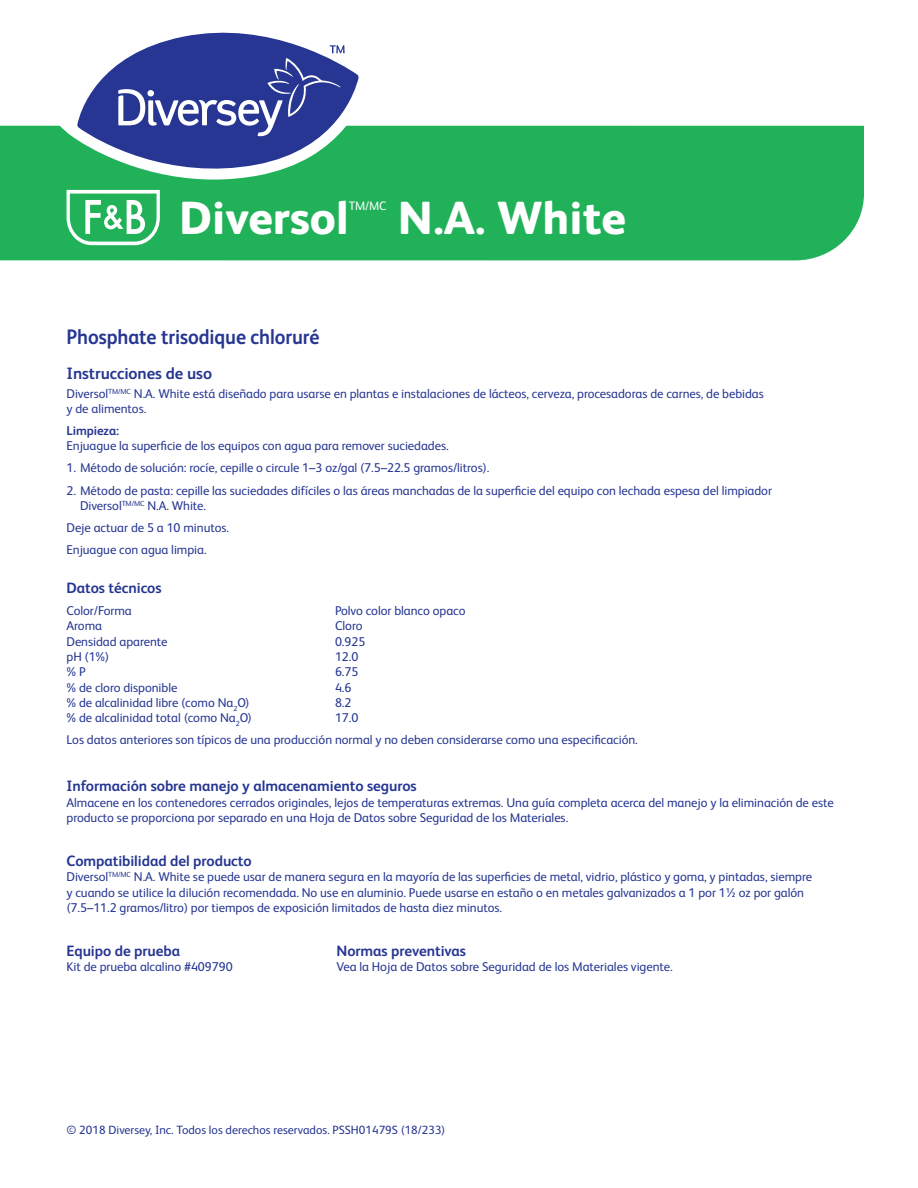
<style>
.page{position:relative;width:918px;height:1188px;background:#fff}
.page>*{position:absolute;margin:0;border:0;box-sizing:border-box;transform-origin:0 0}
.Fancy_Name_page_1{font:800 46.5px "FS Albert Pro";color:#fff}
.t1{font:700 21px "FS Albert Pro";letter-spacing:-.005em;color:#263692;scale:.93 1}
.t2{font:700 16.5px "FS Albert Pro";letter-spacing:-.005em;color:#263692}
.t3{font:700 15px "FS Albert Pro";letter-spacing:-.005em;color:#263692}
.t4{font:12.75px/15.3px "FS Albert Pro";letter-spacing:-.005em;color:#263692}
.Fancy_Name_page_1-2{font:12.3px "FS Albert Pro";color:#fff}
.t5{font:12px "FS Albert Pro";color:#263692}
.s1{font-weight:700}
</style>
<div class="page">
<div style="left:0;top:126px;width:864px;height:134px;background:#21b259"></div>
<svg style="left:57px;top:125px;width:317px;height:55px;background:#32b866"></svg>
<svg style="left:77px;top:32px;width:282px;height:149px"></svg>
<svg style="left:118px;top:45px;width:227px;height:91px;background:#4b59a4"></svg>
<svg style="left:67px;top:190px;width:93px;height:55px"></svg>
<p class="Fancy_Name_page_1" style="left:179px;top:181px;width:171px">Diversol</p>
<p class="Fancy_Name_page_1-2" style="left:349px;top:197px;width:39px">TM/MC</p>
<p class="Fancy_Name_page_1" style="left:398px;top:181px;width:230px">N.A. White</p>
<p class="t1" style="left:67px;top:322px;width:273px">Phosphate trisodique chloruré</p>
<p class="t2" style="left:67px;top:362px;width:147px">Instrucciones de uso</p>
<p class="t4" style="left:67px;top:385px;width:699px">Diversol<sup>TM/MC</sup> N.A. White está diseñado para usarse en plantas e instalaciones de lácteos, cerveza, procesadoras de carnes, de bebidas y de alimentos.</p>
<p class="t4" style="left:67px;top:422px;width:384px"><span class="s1">Limpieza:<br></span>Enjuague la superficie de los equipos con agua para remover suciedades.</p>
<p class="t4" style="left:67px;top:459px;width:424px">1. Método de solución: rocíe, cepille o circule 1–3 oz/gal (7.5–22.5 gramos/litros).</p>
<p class="t4" style="left:80px;top:482px;width:694px;text-indent:-14px">2. Método de pasta: cepille las suciedades difíciles o las áreas manchadas de la superficie del equipo con lechada espesa del limpiador<br>Diversol<sup>TM/MC</sup> N.A. White.</p>
<p class="t4" style="left:67px;top:519px;width:164px">Deje actuar de 5 a 10 minutos.</p>
<p class="t4" style="left:67px;top:541px;width:142px">Enjuague con agua limpia.</p>
<p class="t3" style="left:67px;top:577px;width:97px">Datos técnicos</p>
<p class="t4" style="left:67px;top:602px;width:67px">Color/Forma</p>
<p class="t4" style="left:335px;top:602px;width:132px">Polvo color blanco opaco</p>
<p class="t4" style="left:67px;top:617px;width:37px">Aroma</p>
<p class="t4" style="left:335px;top:617px;width:29px">Cloro</p>
<p class="t4" style="left:67px;top:633px;width:103px">Densidad aparente</p>
<p class="t4" style="left:335px;top:633px;width:32px">0.925</p>
<p class="t4" style="left:67px;top:648px;width:44px">pH (1%)</p>
<p class="t4" style="left:335px;top:648px;width:25px">12.0</p>
<p class="t4" style="left:67px;top:663px;width:21px">% P</p>
<p class="t4" style="left:335px;top:663px;width:25px">6.75</p>
<p class="t4" style="left:67px;top:679px;width:112px">% de cloro disponible</p>
<p class="t4" style="left:335px;top:679px;width:18px">4.6</p>
<p class="t4" style="left:67px;top:694px;width:184px">% de alcalinidad libre (como Na<sub>2</sub>O)</p>
<p class="t4" style="left:335px;top:694px;width:18px">8.2</p>
<p class="t4" style="left:67px;top:709px;width:187px">% de alcalinidad total (como Na<sub>2</sub>O)</p>
<p class="t4" style="left:335px;top:709px;width:25px">17.0</p>
<p class="t4" style="left:67px;top:731px;width:573px">Los datos anteriores son típicos de una producción normal y no deben considerarse como una especificación.</p>
<p class="t3" style="left:67px;top:776px;width:352px">Información sobre manejo y almacenamiento seguros</p>
<p class="t4" style="left:67px;top:794px;width:769px">Almacene en los contenedores cerrados originales, lejos de temperaturas extremas. Una guía completa acerca del manejo y la eliminación de este producto se proporciona por separado en una Hoja de Datos sobre Seguridad de los Materiales.</p>
<p class="t3" style="left:67px;top:850px;width:187px">Compatibilidad del producto</p>
<p class="t4" style="left:67px;top:868px;width:747px">Diversol<sup>TM/MC</sup> N.A. White se puede usar de manera segura en la mayoría de las superficies de metal, vidrio, plástico y goma, y pintadas, siempre y cuando se utilice la dilución recomendada. No use en aluminio. Puede usarse en estaño o en metales galvanizados a 1 por 1½ oz por galón (7.5–11.2 gramos/litro) por tiempos de exposición limitados de hasta diez minutos.</p>
<p class="t3" style="left:67px;top:940px;width:115px">Equipo de prueba</p>
<p class="t3" style="left:337px;top:940px;width:131px">Normas preventivas</p>
<p class="t4" style="left:67px;top:958px;width:168px">Kit de prueba alcalino #409790</p>
<p class="t4" style="left:337px;top:958px;width:338px">Vea la Hoja de Datos sobre Seguridad de los Materiales vigente.</p>
<p class="t5" style="left:67px;top:1121px;width:380px">© 2018 Diversey, Inc. Todos los derechos reservados. PSSH01479S (18/233)</p>
</div>
